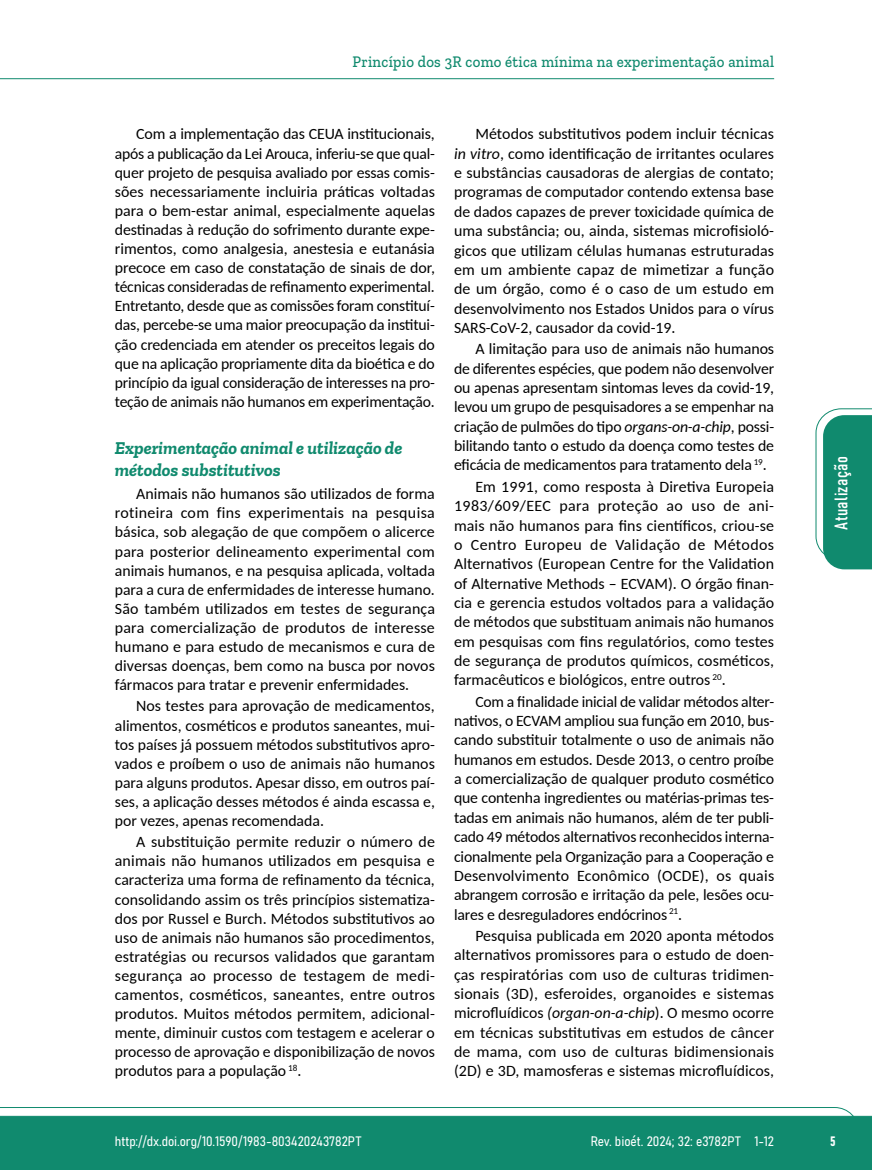
<style>
.page{position:relative;width:872px;height:1170px;background:#fff}
.page>*{position:absolute;margin:0;border:0;box-sizing:border-box;transform-origin:0 0}
.t1{font:italic 700 18px/21.8px "Zilla Slab";color:#108a6e}
.t2{font:18px "Bahnschrift";letter-spacing:.02em;color:#fff}
.t3{font:500 16.5px "Zilla Slab";letter-spacing:.02em;color:#108a6e;scale:.9 1}
.t4{font:15.75px/19.4px "Carlito";color:#000;text-align:justify}
.t5{font:13.5px "Bahnschrift";color:#fff}
.s1{font-style:italic}
</style>
<div class="page">
<svg style="left:0;top:1107px;width:859px;height:62px;background:#2e9880"></svg>
<hr style="left:0;top:78px;width:774px;height:1px;background:#108a6e">
<svg style="left:815px;top:408px;width:57px;height:161px"></svg>
<p class="t3" style="left:352px;top:53px;width:470px">Princípio dos 3R como ética mínima na experimentação animal</p>
<p class="t4" style="left:115px;top:124px;width:322px;text-indent:21px">Com a implementação das CEUA institucionais, após a publicação da Lei Arouca, inferiu-se que qual&shy;quer projeto de pesquisa avaliado por essas comis&shy;sões necessariamente incluiria práticas voltadas para o bem-estar animal, especialmente aquelas destinadas à redução do sofrimento durante expe&shy;rimentos, como analgesia, anestesia e eutanásia precoce em caso de constatação de sinais de dor, técnicas consideradas de refinamento experimental.<br>Entretanto, desde que as comissões foram constituí&shy;das, percebe-se uma maior preocupação da institui&shy;ção credenciada em atender os preceitos legais do que na aplicação propriamente dita da bioética e do princípio da igual consideração de interesses na pro&shy;teção de animais não humanos em experimentação.</p>
<p class="t1" style="left:115px;top:437px;width:289px">Experimentação animal e utilização de métodos substitutivos</p>
<p class="t4" style="left:115px;top:483px;width:322px;text-indent:21px">Animais não humanos são utilizados de forma rotineira com fins experimentais na pesquisa básica, sob alegação de que compõem o alicerce para posterior delineamento experimental com animais humanos, e na pesquisa aplicada, voltada para a cura de enfermidades de interesse humano.<br>São também utilizados em testes de segurança para comercialização de produtos de interesse humano e para estudo de mecanismos e cura de diversas doenças, bem como na busca por novos fármacos para tratar e prevenir enfermidades.</p>
<p class="t4" style="left:115px;top:696px;width:321px;text-indent:21px">Nos testes para aprovação de medicamentos, alimentos, cosméticos e produtos saneantes, mui&shy;tos países já possuem métodos substitutivos apro&shy;vados e proíbem o uso de animais não humanos para alguns produtos. Apesar disso, em outros paí&shy;ses, a aplicação desses métodos é ainda escassa e, por vezes, apenas recomendada.</p>
<p class="t4" style="left:115px;top:831px;width:321px;text-indent:21px">A substituição permite reduzir o número de animais não humanos utilizados em pesquisa e caracteriza uma forma de refinamento da técnica, consolidando assim os três princípios sistematiza&shy;dos por Russel e Burch. Métodos substitutivos ao uso de animais não humanos são procedimentos, estratégias ou recursos validados que garantam segurança ao processo de testagem de medi&shy;camentos, cosméticos, saneantes, entre outros produtos. Muitos métodos permitem, adicional&shy;mente, diminuir custos com testagem e acelerar o processo de aprovação e disponibilização de novos produtos para a população <sup>18</sup>.</p>
<p class="t4" style="left:454px;top:124px;width:321px;text-indent:21px">Métodos substitutivos podem incluir técnicas <span class="s1">in vitro</span>, como identificação de irritantes oculares e substâncias causadoras de alergias de contato; programas de computador contendo extensa base de dados capazes de prever toxicidade química de uma substância; ou, ainda, sistemas microfisioló&shy;gicos que utilizam células humanas estruturadas em um ambiente capaz de mimetizar a função de um órgão, como é o caso de um estudo em desenvolvimento nos Estados Unidos para o vírus SARS-CoV-2, causador da covid-19.</p>
<p class="t4" style="left:454px;top:338px;width:322px;text-indent:21px">A limitação para uso de animais não humanos de diferentes espécies, que podem não desenvolver ou apenas apresentam sintomas leves da covid-19, levou um grupo de pesquisadores a se empenhar na criação de pulmões do tipo <span class="s1">organs-on-a-chip</span>, possi&shy;bilitando tanto o estudo da doença como testes de eficácia de medicamentos para tratamento dela <sup>19</sup>.</p>
<p class="t4" style="left:454px;top:476px;width:321px;text-indent:21px">Em 1991, como resposta à Diretiva Europeia 1983/609/EEC para proteção ao uso de ani&shy;mais não humanos para fins científicos, criou-se o Centro Europeu de Validação de Métodos Alternativos (European Centre for the Validation of Alternative Methods – ECVAM). O órgão finan&shy;cia e gerencia estudos voltados para a validação de métodos que substituam animais não humanos em pesquisas com fins regulatórios, como testes de segurança de produtos químicos, cosméticos, farmacêuticos e biológicos, entre outros <sup>20</sup>.</p>
<p class="t4" style="left:454px;top:691px;width:322px;text-indent:21px">Com a finalidade inicial de validar métodos alter&shy;nativos, o ECVAM ampliou sua função em 2010, bus&shy;cando substituir totalmente o uso de animais não humanos em estudos. Desde 2013, o centro proíbe a comercialização de qualquer produto cosmético que contenha ingredientes ou matérias-primas tes&shy;tadas em animais não humanos, além de ter publi&shy;cado 49 métodos alternativos reconhecidos interna&shy;cionalmente pela Organização para a Cooperação e Desenvolvimento Econômico (OCDE), os quais abrangem corrosão e irritação da pele, lesões ocu&shy;lares e desreguladores endócrinos <sup>21</sup>.</p>
<p class="t4" style="left:454px;top:925px;width:322px;text-indent:21px">Pesquisa publicada em 2020 aponta métodos alternativos promissores para o estudo de doen&shy;ças respiratórias com uso de culturas tridimen&shy;sionais (3D), esferoides, organoides e sistemas microfluídicos <span class="s1">(organ-on-a-chip</span>). O mesmo ocorre em técnicas substitutivas em estudos de câncer de mama, com uso de culturas bidimensionais (2D) e 3D, mamosferas e sistemas microfluídicos,</p>
<p class="t2" style="left:827px;top:529px;width:75px;rotate:-90deg">Atualização</p>
<p class="t5" style="left:115px;top:1131px;width:248px">http://dx.doi.org/10.1590/1983-803420243782PT</p>
<p class="t5" style="left:590px;top:1131px;width:185px">Rev. bioét. 2024; 32: e3782PT 1-12</p>
<p class="t5" style="left:830px;top:1130px;width:7px">5</p>
</div>
